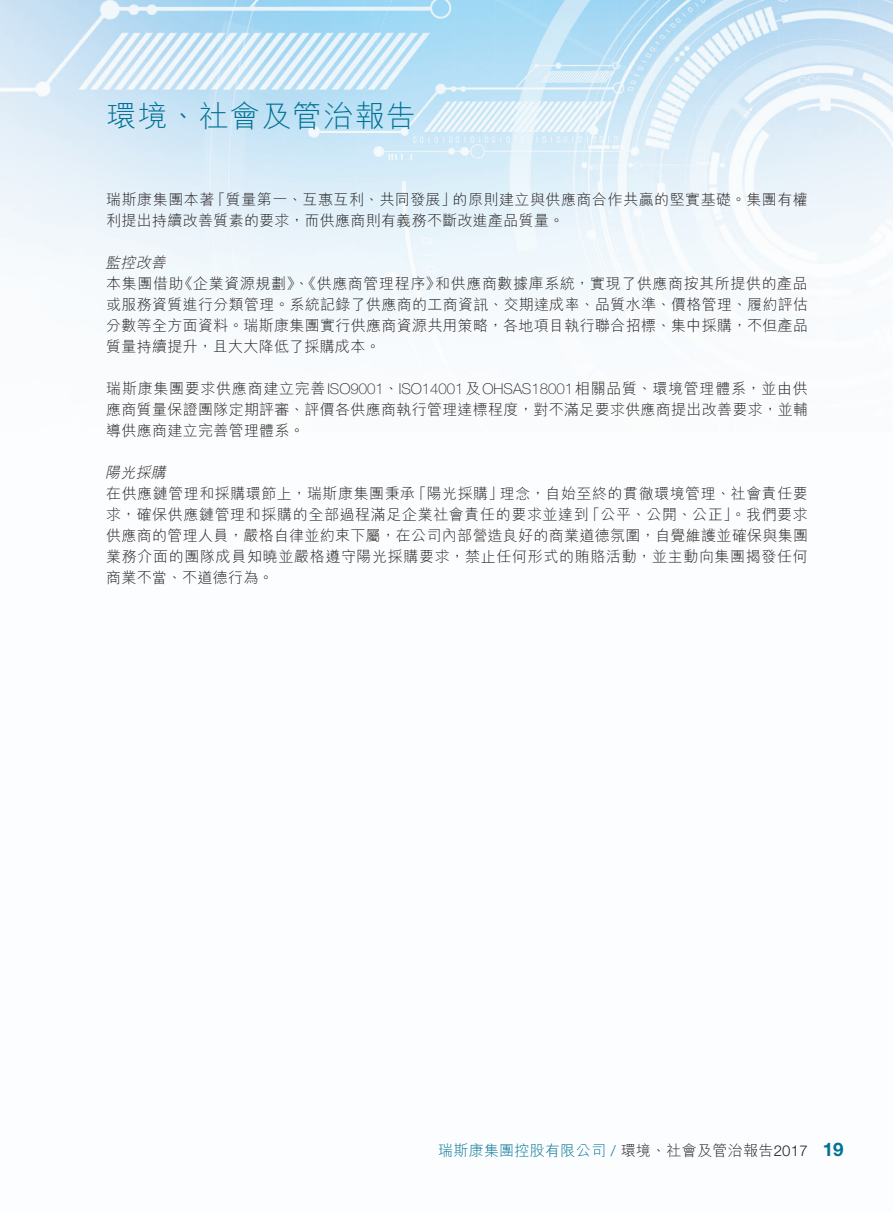
<style>
.page{position:relative;width:893px;height:1212px;background:#fff}
.page>*{position:absolute;margin:0;border:0;box-sizing:border-box;transform-origin:0 0}
.t1{font:300 30px "M Hei HK";letter-spacing:.04em;color:#007295}
.t2{font:700 18.75px "Helvetica Neue LT Std";color:#007295}
._00_txt{font:300 15px/21px "M Hei HK";letter-spacing:.02em;color:#231f20}
._00_txt-2{font:300 15px/21px "M Hei HK";letter-spacing:.04em;color:#231f20}
.t3{font:300 15px "M Hei HK";letter-spacing:.02em;color:#007295}
._04_H4{font:italic 300 15px "M Hei HK";color:#231f20}
.s1{font-family:"Helvetica Neue LT Std";font-weight:100}
.s2{font-family:"Helvetica Neue LT Std"}
.s3{color:#231f20}
.s4{font-family:"Helvetica Neue LT Std";color:#231f20}
</style>
<div class="page">
<img style="left:0;top:0;width:893px;height:350px">
<h1 class="t1" style="left:106px;top:100px;width:311px">環境、社會及管治報告</h1>
<p class="_00_txt" style="left:211px;top:189px;width:247px">「質量第一、互惠互利、共同發展」</p>
<p class="_00_txt" style="left:452px;top:189px;width:357px">的原則建立與供應商合作共贏的堅實基礎。集團有權</p>
<p class="_00_txt" style="left:106px;top:189px;width:459px">瑞斯康集團本著<br>利提出持續改善質素的要求，而供應商則有義務不斷改進產品質量。</p>
<p class="_04_H4" style="left:105px;top:255px;width:66px">監控改善</p>
<p class="_00_txt-2" style="left:435px;top:273px;width:374px">和供應商數據庫系統，實現了供應商按其所提供的產品</p>
<p class="_00_txt-2" style="left:178px;top:273px;width:264px">《企業資源規劃》、《供應商管理程序》</p>
<p class="_00_txt" style="left:106px;top:273px;width:703px">本集團借助<br>或服務資質進行分類管理。系統記錄了供應商的工商資訊、交期達成率、品質水準、價格管理、履約評估分數等全方面資料。瑞斯康集團實行供應商資源共用策略，各地項目執行聯合招標、集中採購，不但產品質量持續提升，且大大降低了採購成本。</p>
<p class="_00_txt" style="left:106px;top:378px;width:703px;text-align:justify">瑞斯康集團要求供應商建立完善<span class="s1">ISO9001</span>、<span class="s1">ISO14001</span>及<span class="s1">OHSAS18001</span>相關品質、環境管理體系，並由供應商質量保證團隊定期評審、評價各供應商執行管理達標程度，對不滿足要求供應商提出改善要求，並輔導供應商建立完善管理體系。</p>
<p class="_04_H4" style="left:105px;top:465px;width:66px">陽光採購</p>
<p class="_00_txt" style="left:500px;top:483px;width:310px">理念，自始至終的貫徹環境管理、社會責任要</p>
<p class="_00_txt" style="left:106px;top:483px;width:310px">在供應鏈管理和採購環節上，瑞斯康集團秉承</p>
<p class="_00_txt" style="left:411px;top:483px;width:93px">「陽光採購」</p>
<p class="_00_txt-2" style="left:106px;top:504px;width:703px">求，確保供應鏈管理和採購的全部過程滿足企業社會責任的要求並達到<br>供應商的管理人員，嚴格自律並約束下屬，在公司內部營造良好的商業道德氛圍，自覺維護並確保與集團業務介面的團隊成員知曉並嚴格遵守陽光採購要求，禁止任何形式的賄賂活動，並主動向集團揭發任何商業不當、不道德行為。</p>
<p class="_00_txt-2" style="left:585px;top:504px;width:224px">「公平、公開、公正」。我們要求</p>
<p class="t3" style="left:438px;top:1143px;width:371px">瑞斯康集團控股有限公司 <span class="s2">/</span> <span class="s3">環境、社會及管治報告</span><span class="s4">2017</span></p>
<p class="t2" style="left:823px;top:1138px;width:22px">19</p>
</div>
